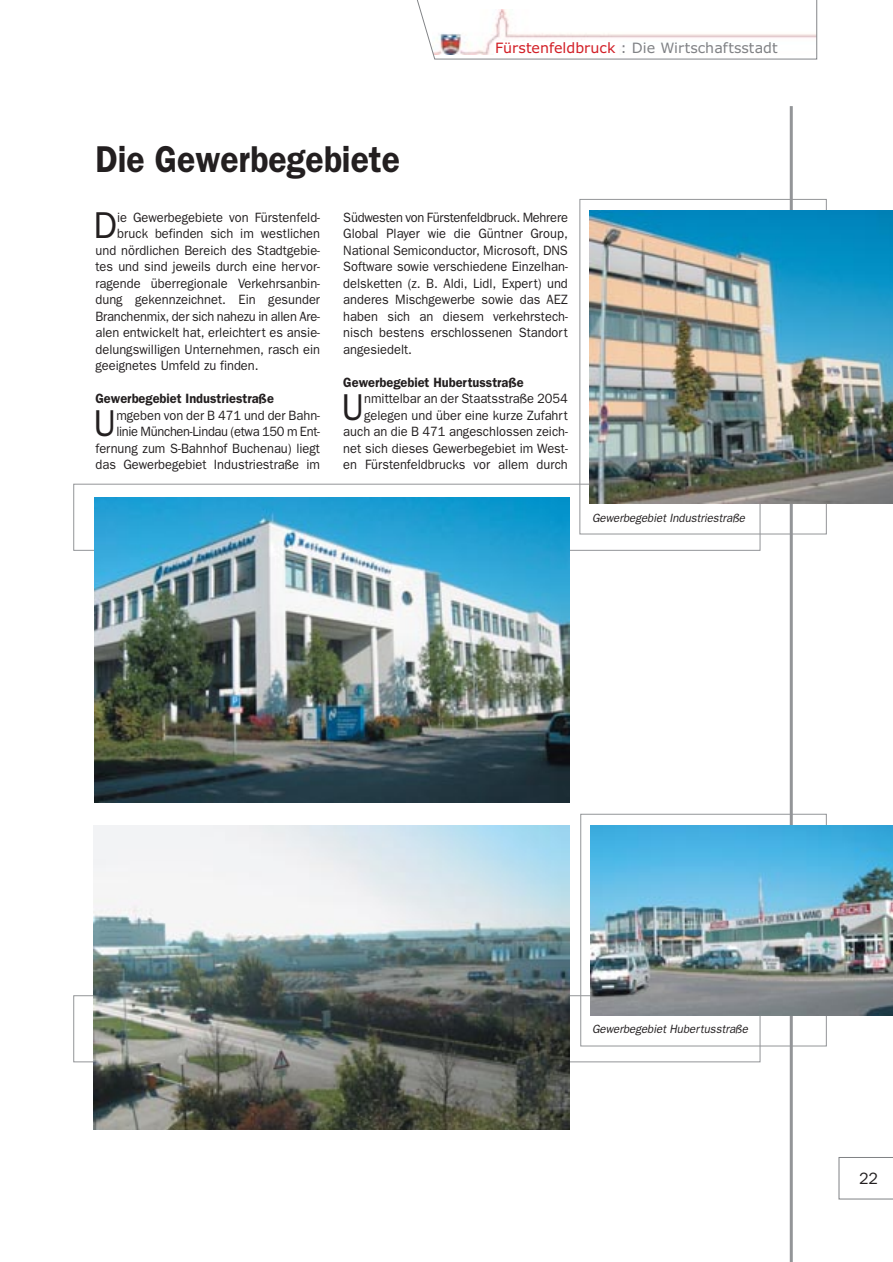
<style>
.page{position:relative;width:893px;height:1262px;background:#fff}
.page>*{position:absolute;margin:0;border:0;box-sizing:border-box;transform-origin:0 0}
.t1{font:600 37.5px "Franklin Gothic";color:#231f20;scale:.9 1}
.t2{font:37.5px "Franklin Gothic";color:#231f20;scale:.95 1}
.t3{font:16.5px "Franklin Gothic";color:#231f20;scale:.95 1}
.t4{font:14.25px "Verdana";color:#808285}
.t5{font:13.5px/16.5px "Franklin Gothic";color:#231f20;text-align:right;scale:.95 1}
.t6{font:600 13.5px "Franklin Gothic";color:#231f20;scale:.95 1}
.t7{font:italic 12px "Franklin Gothic";color:#231f20;scale:.95 1}
.s1{color:#d21f26}
</style>
<div class="page">
<div style="left:73px;top:484px;width:687px;height:66px;border:1px solid #939598"></div>
<svg style="left:838px;top:1157px;width:54px;height:42px"></svg>
<svg style="left:417px;top:0;width:400px;height:60px"></svg>
<div style="left:494px;top:41px;width:125px;height:14px;background:#fff"></div>
<svg style="left:579px;top:199px;width:248px;height:847px"></svg>
<hr style="left:789px;top:106px;width:3px;height:1156px;background:#939598">
<img style="left:590px;top:825px;width:302px;height:190px">
<img style="left:94px;top:825px;width:475px;height:304px">
<img style="left:589px;top:211px;width:303px;height:292px">
<img style="left:94px;top:497px;width:475px;height:305px">
<p class="t4" style="left:495px;top:42px;width:284px"><span class="s1">Fürstenfeldbruck</span> : Die Wirtschaftsstadt</p>
<h1 class="t1" style="left:95px;top:146px;width:340px">Die Gewerbegebiete</h1>
<h1 class="t2" style="left:93px;top:212px;width:26px">D</h1>
<p class="t5" style="left:117px;top:210px;width:215px">ie Gewerbegebiete von Fürstenfeld-</p>
<p class="t5" style="left:343px;top:210px;width:238px;text-align:justify">Südwesten von Fürstenfeldbruck. Mehrere Global Player wie die Güntner Group, National Semiconductor, Microsoft, DNS Software sowie verschiedene Einzelhan&shy;delsketten (z. B. Aldi, Lidl, Expert) und anderes Mischgewerbe sowie das AEZ haben sich an diesem verkehrstech&shy;nisch bestens erschlossenen Standort angesiedelt.</p>
<p class="t6" style="left:343px;top:377px;width:191px">Gewerbegebiet Hubertusstraße</p>
<h1 class="t2" style="left:341px;top:394px;width:26px">U</h1>
<p class="t5" style="left:117px;top:226px;width:215px">bruck befinden sich im westlichen</p>
<p class="t5" style="left:95px;top:243px;width:238px">und nördlichen Bereich des Stadtgebie-</p>
<p class="t5" style="left:95px;top:259px;width:238px">tes und sind jeweils durch eine hervor-</p>
<p class="t5" style="left:95px;top:276px;width:238px">ragende überregionale Verkehrsanbin-</p>
<p class="t5" style="left:95px;top:292px;width:238px">dung gekennzeichnet. Ein gesunder</p>
<p class="t5" style="left:95px;top:309px;width:238px">Branchenmix, der sich nahezu in allen Are-</p>
<p class="t5" style="left:95px;top:325px;width:238px">alen entwickelt hat, erleichtert es ansie-</p>
<p class="t5" style="left:95px;top:342px;width:238px">delungswilligen Unternehmen, rasch ein</p>
<p class="t5" style="left:95px;top:358px;width:173px">geeignetes Umfeld zu finden.</p>
<p class="t6" style="left:95px;top:394px;width:189px">Gewerbegebiet Industriestraße</p>
<h1 class="t2" style="left:94px;top:410px;width:26px">U</h1>
<p class="t5" style="left:343px;top:391px;width:238px">nmittelbar an der Staatsstraße 2054 gelegen und über eine kurze Zufahrt auch an die B 471 angeschlossen zeich&shy;net sich dieses Gewerbegebiet im West&shy;en Fürstenfeldbrucks vor allem durch</p>
<p class="t5" style="left:95px;top:408px;width:238px">mgeben von der B 471 und der Bahn&shy;linie München-Lindau (etwa 150 m Ent&shy;fernung zum S-Bahnhof Buchenau) liegt das Gewerbegebiet Industriestraße im</p>
<p class="t7" style="left:592px;top:513px;width:162px">Gewerbegebiet Industriestraße</p>
<p class="t7" style="left:592px;top:1024px;width:165px">Gewerbegebiet Hubertusstraße</p>
<p class="t3" style="left:859px;top:1172px;width:21px">22</p>
</div>
